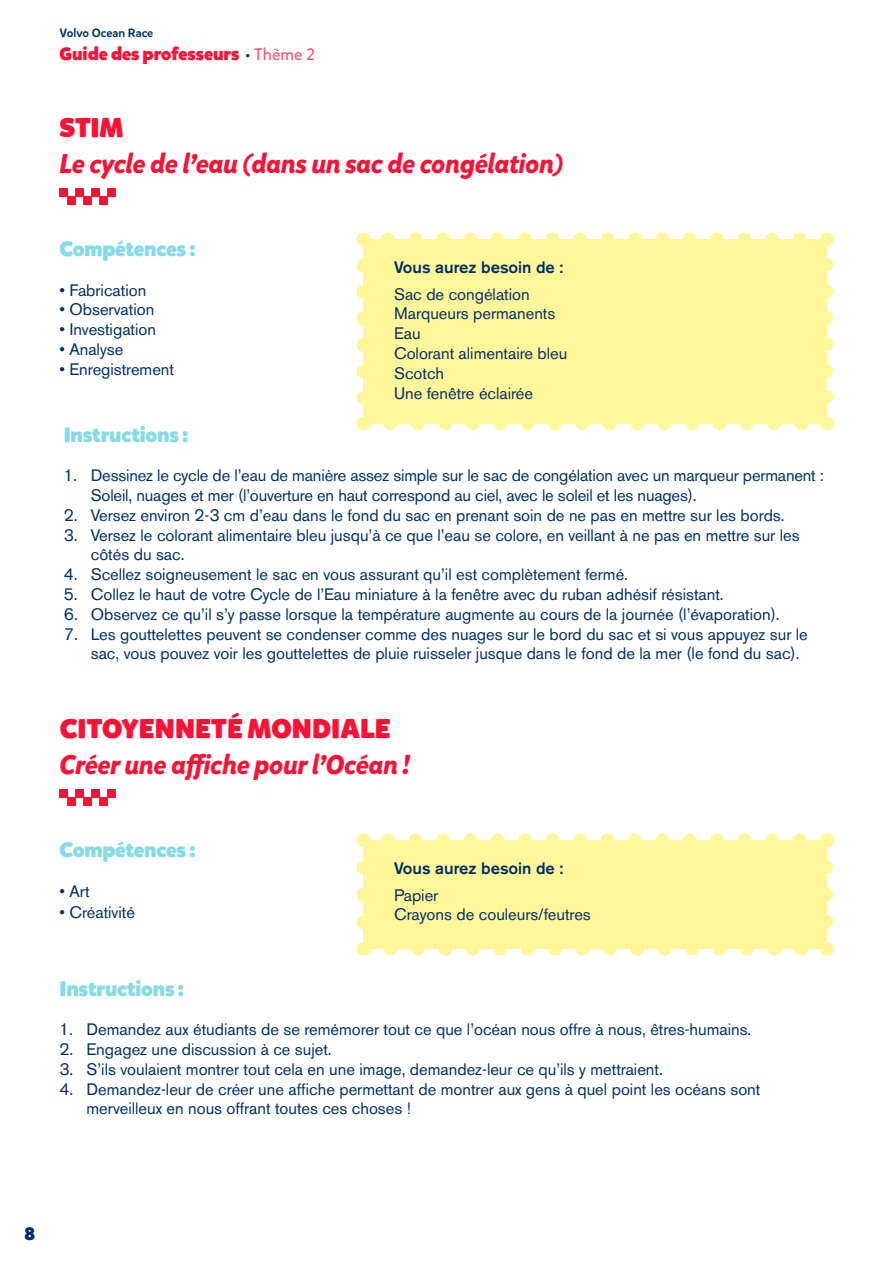
<style>
.page{position:relative;width:893px;height:1263px;background:#fff}
.page>*{position:absolute;margin:0;border:0;box-sizing:border-box;transform-origin:0 0}
.t1{font:italic 700 27px "Mikado";letter-spacing:-.01em;color:#fa1236}
.t2{font:900 27px "Mikado";letter-spacing:.005em;color:#fa1236}
.t3{font:900 21px "Mikado";letter-spacing:-.01em;color:#87dbe6}
.t4{font:900 18px "Mikado";color:#fa1236}
.t5{font:900 18px "Mikado";color:#003066}
.t6{font:16.5px/19.8px "Volvo Sans Pro";color:#003066}
.t7{font:500 16.5px "Volvo Sans Pro";color:#003066}
.t8{font:500 12px "Mikado";letter-spacing:-.005em;color:#003066}
.s1{font-weight:500;font-size:15px;color:#003066}
.s2{font-weight:400;font-size:16.5px;color:#fb4d68}
</style>
<div class="page">
<div style="left:60px;top:188px;width:8px;height:8px;background:#fa1236"></div>
<div style="left:76px;top:188px;width:8px;height:8px;background:#fa1236"></div>
<div style="left:68px;top:196px;width:8px;height:8px;background:#fa1236"></div>
<div style="left:84px;top:196px;width:8px;height:8px;background:#fa1236"></div>
<div style="left:92px;top:188px;width:8px;height:8px;background:#fa1236"></div>
<div style="left:108px;top:188px;width:8px;height:8px;background:#fa1236"></div>
<div style="left:100px;top:196px;width:8px;height:8px;background:#fa1236"></div>
<div style="left:60px;top:789px;width:8px;height:8px;background:#fa1236"></div>
<div style="left:76px;top:789px;width:8px;height:8px;background:#fa1236"></div>
<div style="left:68px;top:797px;width:8px;height:8px;background:#fa1236"></div>
<div style="left:84px;top:797px;width:8px;height:8px;background:#fa1236"></div>
<div style="left:92px;top:789px;width:8px;height:8px;background:#fa1236"></div>
<div style="left:108px;top:789px;width:8px;height:8px;background:#fa1236"></div>
<div style="left:100px;top:797px;width:8px;height:8px;background:#fa1236"></div>
<div style="left:363px;top:239px;width:464px;height:184px;background:#fff799"></div>
<svg style="left:356px;top:265px;width:7px;height:140px"></svg>
<svg style="left:390px;top:423px;width:423px;height:7px"></svg>
<svg style="left:827px;top:258px;width:6px;height:139px"></svg>
<svg style="left:381px;top:232px;width:418px;height:7px"></svg>
<svg style="left:827px;top:417px;width:1px;height:13px"></svg>
<svg style="left:827px;top:232px;width:1px;height:14px"></svg>
<div style="left:363px;top:840px;width:464px;height:109px;background:#fff799"></div>
<svg style="left:356px;top:867px;width:7px;height:62px"></svg>
<svg style="left:390px;top:949px;width:419px;height:7px"></svg>
<svg style="left:827px;top:860px;width:6px;height:62px"></svg>
<svg style="left:381px;top:833px;width:418px;height:7px"></svg>
<svg style="left:827px;top:942px;width:1px;height:14px"></svg>
<svg style="left:827px;top:833px;width:1px;height:14px"></svg>
<p class="t8" style="left:60px;top:26px;width:95px">Volvo Ocean Race</p>
<p class="t4" style="left:60px;top:42px;width:257px">Guide des professeurs <span class="s1">•</span> <span class="s2">Thème 2</span></p>
<h1 class="t2" style="left:60px;top:110px;width:65px">STIM</h1>
<h1 class="t1" style="left:60px;top:147px;width:505px">Le cycle de l’eau (dans un sac de congélation)</h1>
<p class="t3" style="left:60px;top:235px;width:138px">Compétences :</p>
<p class="t6" style="left:60px;top:280px;width:88px">• Fabrication</p>
<p class="t6" style="left:60px;top:300px;width:96px">• Observation</p>
<p class="t6" style="left:60px;top:320px;width:98px">• Investigation</p>
<p class="t6" style="left:60px;top:339px;width:65px">• Analyse</p>
<p class="t6" style="left:60px;top:359px;width:116px">• Enregistrement</p>
<p class="t7" style="left:394px;top:257px;width:171px">Vous aurez besoin de :</p>
<p class="t6" style="left:394px;top:284px;width:175px">Sac de congélation<br>Marqueurs permanents<br>Eau<br>Colorant alimentaire bleu<br>Scotch<br>Une fenêtre éclairée</p>
<p class="t3" style="left:64px;top:421px;width:126px">Instructions :</p>
<p class="t6" style="left:91px;top:465px;width:735px;text-indent:-27px">1. Dessinez le cycle de l’eau de manière assez simple sur le sac de congélation avec un marqueur permanent :<br>Soleil, nuages et mer (l’ouverture en haut correspond au ciel, avec le soleil et les nuages).</p>
<p class="t6" style="left:64px;top:505px;width:722px">2. Versez environ 2-3 cm d’eau dans le fond du sac en prenant soin de ne pas en mettre sur les bords.</p>
<p class="t6" style="left:91px;top:525px;width:710px;text-indent:-27px">3. Versez le colorant alimentaire bleu jusqu’à ce que l’eau se colore, en veillant à ne pas en mettre sur les côtés du sac.</p>
<p class="t6" style="left:64px;top:564px;width:566px">4. Scellez soigneusement le sac en vous assurant qu’il est complètement fermé.</p>
<p class="t6" style="left:64px;top:584px;width:661px">5. Collez le haut de votre Cycle de l’Eau miniature à la fenêtre avec du ruban adhésif résistant.</p>
<p class="t6" style="left:64px;top:604px;width:717px">6. Observez ce qu’il s’y passe lorsque la température augmente au cours de la journée (l’évaporation).</p>
<p class="t6" style="left:91px;top:624px;width:719px;text-indent:-27px">7. Les gouttelettes peuvent se condenser comme des nuages sur le bord du sac et si vous appuyez sur le sac, vous pouvez voir les gouttelettes de pluie ruisseler jusque dans le fond de la mer (le fond du sac).</p>
<h1 class="t2" style="left:60px;top:711px;width:332px">CITOYENNETÉ MONDIALE</h1>
<h1 class="t1" style="left:60px;top:748px;width:352px">Créer une affiche pour l’Océan !</h1>
<p class="t3" style="left:60px;top:836px;width:138px">Compétences :</p>
<p class="t6" style="left:60px;top:881px;width:31px">• Art</p>
<p class="t6" style="left:60px;top:902px;width:77px">• Créativité</p>
<p class="t7" style="left:394px;top:858px;width:171px">Vous aurez besoin de :</p>
<p class="t6" style="left:394px;top:885px;width:198px">Papier<br>Crayons de couleurs/feutres</p>
<p class="t3" style="left:60px;top:975px;width:126px">Instructions :</p>
<p class="t6" style="left:60px;top:1019px;width:693px">1. Demandez aux étudiants de se remémorer tout ce que l’océan nous offre à nous, êtres-humains.</p>
<p class="t6" style="left:60px;top:1039px;width:274px">2. Engagez une discussion à ce sujet.</p>
<p class="t6" style="left:60px;top:1059px;width:605px">3. S’ils voulaient montrer tout cela en une image, demandez-leur ce qu’ils y mettraient.</p>
<p class="t6" style="left:87px;top:1079px;width:675px;text-indent:-27px">4. Demandez-leur de créer une affiche permettant de montrer aux gens à quel point les océans sont merveilleux en nous offrant toutes ces choses !</p>
<p class="t5" style="left:24px;top:1222px;width:12px">8</p>
</div>
